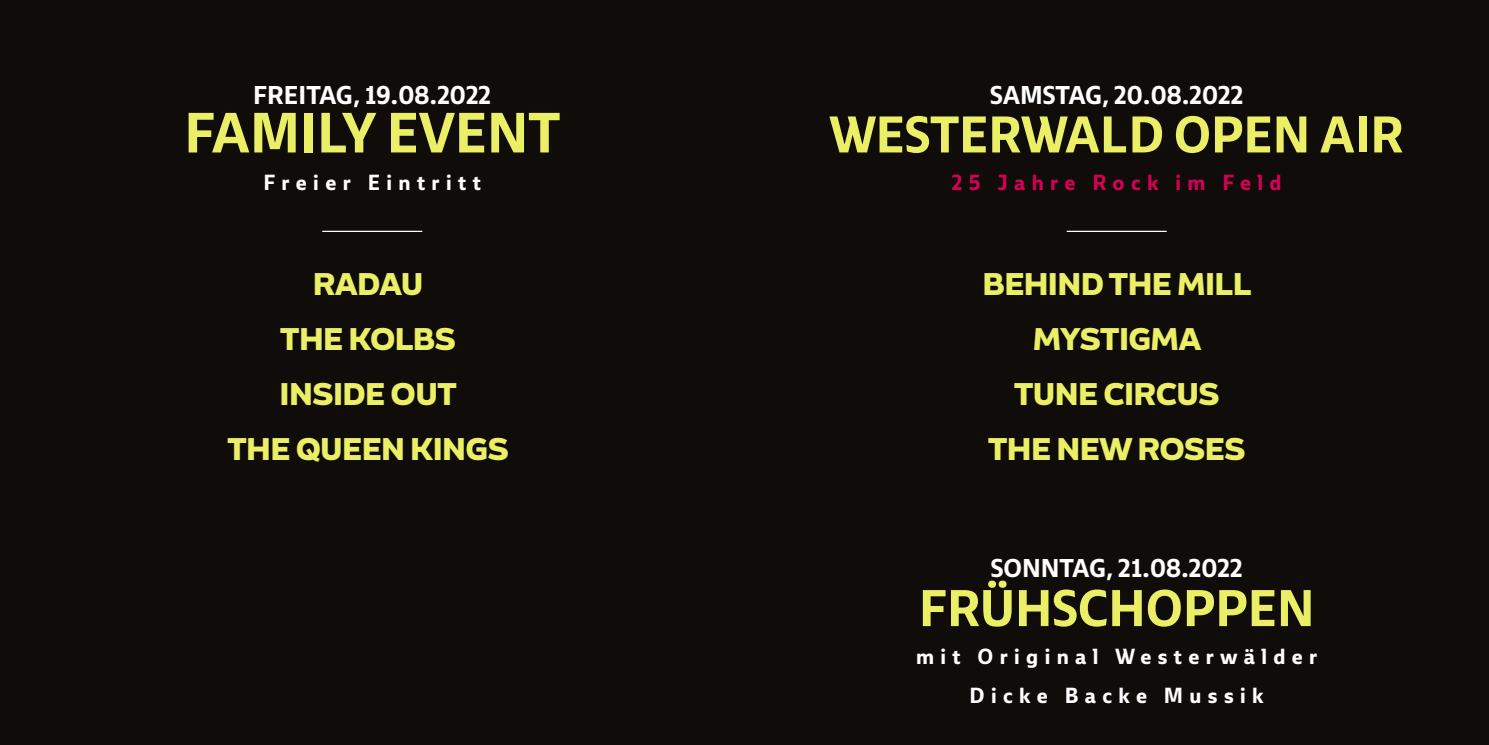
<style>
.page{position:relative;width:1489px;height:745px;background:#fff}
.page>*{position:absolute;margin:0;border:0;box-sizing:border-box;transform-origin:0 0}
.t1{font:700 55px "Ebony";color:#ebef66}
.t2{font:700 50px "Ebony";color:#ebef66}
.t3{font:700 30px/55px "Blanc";color:#ebef66;text-align:center}
.t4{font:700 25px "Ebony";color:#fff}
.t5{font:700 21.25px/38.8px "Ebony";letter-spacing:.3em;color:#fff;text-align:center}
.t6{font:700 21.25px "Ebony";letter-spacing:.3em;color:#d40054}
</style>
<div class="page">
<div style="left:0;top:0;width:1488px;height:744px;background:#100c0a"></div>
<hr style="left:322px;top:230px;width:100px;height:2px;background:#fff">
<hr style="left:1066px;top:230px;width:100px;height:2px;background:#fff">
<p class="t4" style="left:253px;top:78px;width:239px">FREITAG, 19.08.2022</p>
<h1 class="t1" style="left:184px;top:96px;width:377px">FAMILY EVENT</h1>
<p class="t5" style="left:263px;top:163px;width:219px">Freier Eintritt</p>
<p class="t4" style="left:990px;top:78px;width:255px">SAMSTAG, 20.08.2022</p>
<h2 class="t2" style="left:829px;top:101px;width:575px">WESTERWALD OPEN AIR</h2>
<p class="t6" style="left:951px;top:168px;width:331px">25 Jahre Rock im Feld</p>
<p class="t3" style="left:227px;top:256px;width:283px">RADAU<br>THE KOLBS<br>INSIDE OUT<br>THE QUEEN KINGS</p>
<p class="t3" style="left:982px;top:256px;width:270px">BEHIND THE MILL<br>MYSTIGMA<br>TUNE CIRCUS<br>THE NEW ROSES</p>
<p class="t4" style="left:990px;top:551px;width:253px">SONNTAG, 21.08.2022</p>
<h2 class="t2" style="left:918px;top:574px;width:397px">FRÜHSCHOPPEN</h2>
<p class="t5" style="left:916px;top:636px;width:403px">mit Original Westerwälder<br>Dicke Backe Mussik</p>
</div>
